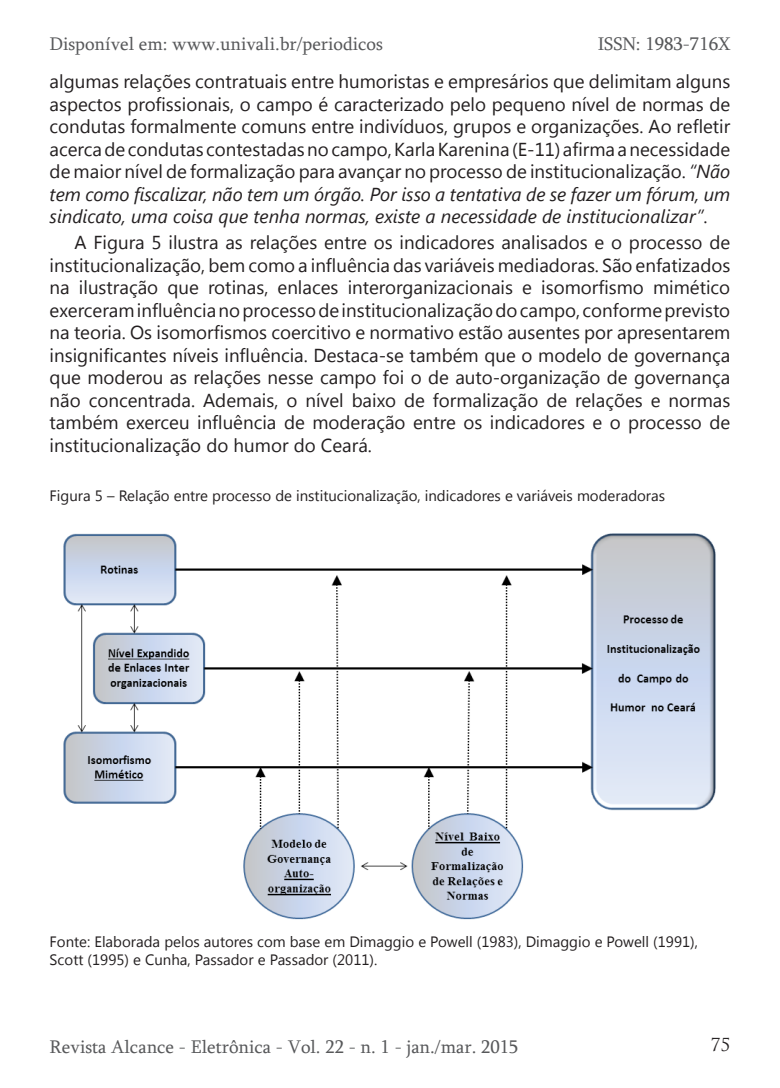
<style>
.page{position:relative;width:780px;height:1088px;background:#fff}
.page>*{position:absolute;margin:0;border:0;box-sizing:border-box;transform-origin:0 0}
.Texto{font:18.75px/22.5px "Segoe UI";color:#231f20;text-align:justify}
.t1{font:18.75px "Sylfaen";color:#57585a}
.t2{font:17.5px "Trajan Pro";color:#231f20}
.Texto_de_Tabela{font:15px/18px "Segoe UI";color:#231f20}
.s1{font-style:italic}
</style>
<div class="page">
<img style="left:63px;top:533px;width:653px;height:387px">
<p class="t1" style="left:50px;top:32px;width:335px">Disponível em: www.univali.br/periodicos</p>
<p class="t1" style="left:597px;top:32px;width:134px">ISSN: 1983-716X</p>
<p class="Texto" style="left:50px;top:69px;width:682px">algumas relações contratuais entre humoristas e empresários que delimitam alguns aspectos profissionais, o campo é caracterizado pelo pequeno nível de normas de condutas formalmente comuns entre indivíduos, grupos e organizações. Ao refletir acerca de condutas contestadas no campo, Karla Karenina (E-11) afirma a necessidade de maior nível de formalização para avançar no processo de institucionalização. <span class="s1">“Não tem como fiscalizar, não tem um órgão. Por isso a tentativa de se fazer um fórum, um sindicato, uma coisa que tenha normas, existe a necessidade de institucionalizar”</span>.</p>
<p class="Texto" style="left:50px;top:230px;width:682px;text-indent:25px">A Figura 5 ilustra as relações entre os indicadores analisados e o processo de institucionalização, bem como a influência das variáveis mediadoras. São enfatizados na ilustração que rotinas, enlaces interorganizacionais e isomorfismo mimético exerceram influência no processo de institucionalização do campo, conforme previsto na teoria. Os isomorfismos coercitivo e normativo estão ausentes por apresentarem insignificantes níveis influência. Destaca-se também que o modelo de governança que moderou as relações nesse campo foi o de auto-organização de governança não concentrada. Ademais, o nível baixo de formalização de relações e normas também exerceu influência de moderação entre os indicadores e o processo de institucionalização do humor do Ceará.</p>
<p class="Texto_de_Tabela" style="left:50px;top:486px;width:617px">Figura 5 – Relação entre processo de institucionalização, indicadores e variáveis moderadoras</p>
<p class="Texto_de_Tabela" style="left:50px;top:931px;width:649px">Fonte: Elaborada pelos autores com base em Dimaggio e Powell (1983), Dimaggio e Powell (1991),<br>Scott (1995) e Cunha, Passador e Passador (2011).</p>
<p class="t1" style="left:50px;top:1033px;width:470px">Revista Alcance - Eletrônica - Vol. 22 - n. 1 - jan./mar. 2015</p>
<p class="t2" style="left:710px;top:1033px;width:21px">75</p>
</div>
